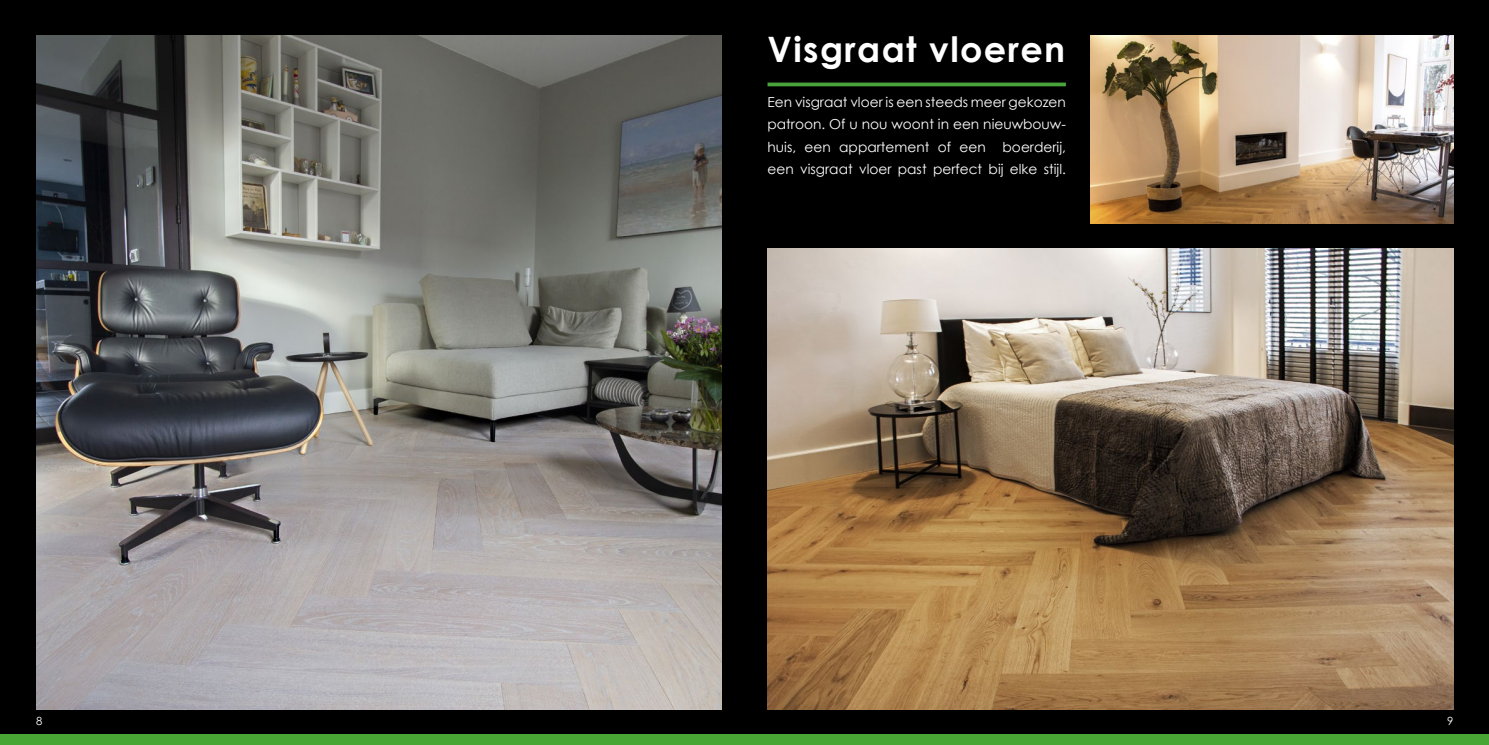
<style>
.page{position:relative;width:1489px;height:745px;background:#fff}
.page>*{position:absolute;margin:0;border:0;box-sizing:border-box;transform-origin:0 0}
.t1{font:700 35px "Century Gothic";letter-spacing:.04em;color:#fff}
.t2{font:13.75px/22.5px "Century Gothic";color:#fff;text-align:justify}
.t3{font:11.25px "Century Gothic";color:#fff}
</style>
<div class="page">
<div style="left:0;top:0;width:1488px;height:744px;background:#000"></div>
<div style="left:0;top:733px;width:1488px;height:11px;background:#48a734"></div>
<img style="left:36px;top:35px;width:685px;height:674px">
<img style="left:767px;top:248px;width:686px;height:461px">
<img style="left:1090px;top:35px;width:363px;height:188px">
<svg style="left:767px;top:82px;width:298px;height:4px"></svg>
<h1 class="t1" style="left:767px;top:22px;width:299px">Visgraat vloeren</h1>
<p class="t2" style="left:767px;top:90px;width:300px">Een visgraat vloer is een steeds meer gekozen patroon. Of u nou woont in een nieuwbouw&shy;huis, een appartement of een boerderij, een visgraat vloer past perfect bij elke stijl.</p>
<p class="t3" style="left:36px;top:712px;width:8px">8</p>
<p class="t3" style="left:1447px;top:712px;width:8px">9</p>
</div>
